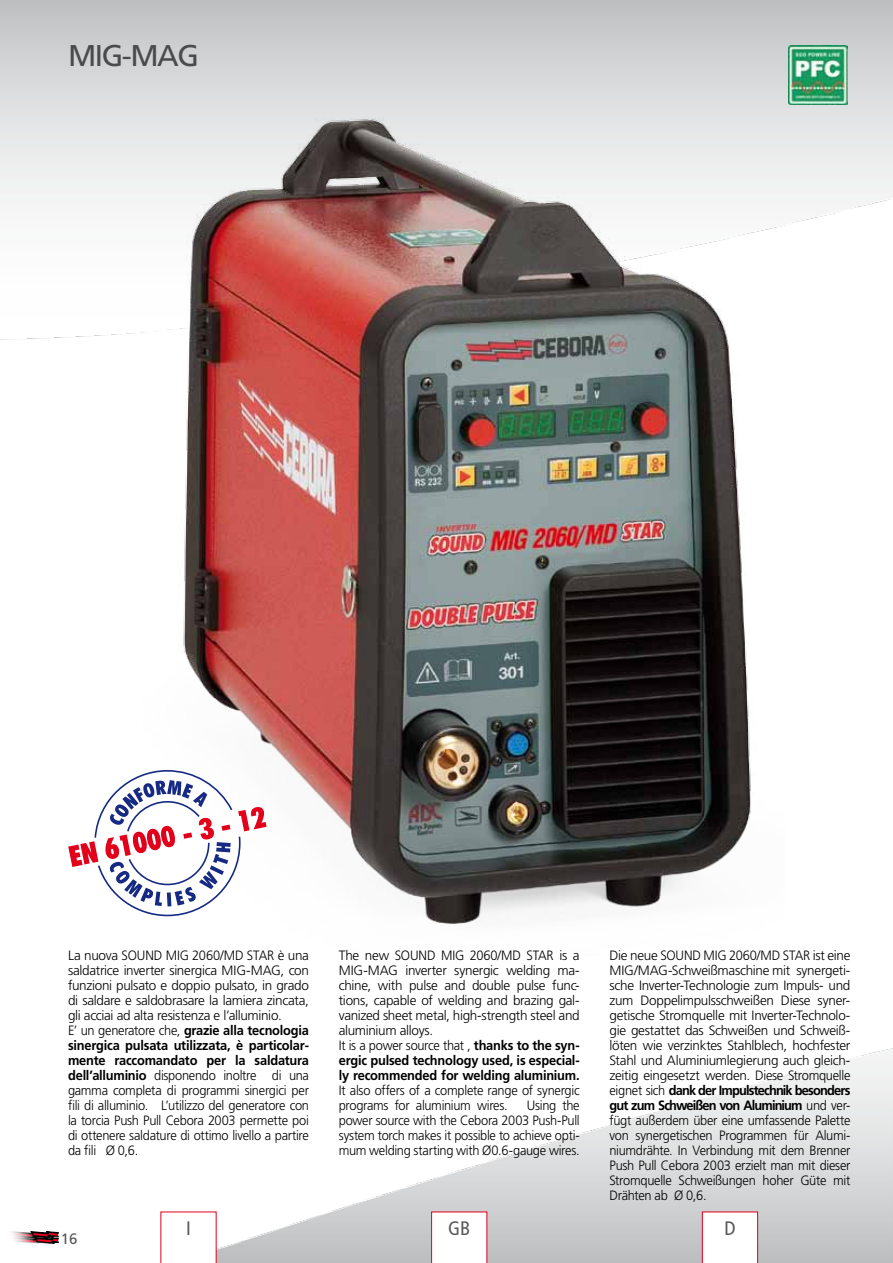
<style>
.page{position:relative;width:893px;height:1263px;background:#fff}
.page>*{position:absolute;margin:0;border:0;box-sizing:border-box;transform-origin:0 0}
.t1{font:30px "Frutiger";letter-spacing:-.05em;color:#4b4b4d}
.t2{font:condensed 19.5px "Frutiger";color:#58585a}
.t3{font:15px "Frutiger";color:#58585a}
.t4{font:300 13.5px/15px "Frutiger";letter-spacing:-.025em;color:#000}
.t5{font:300 13.5px/15px "Frutiger";letter-spacing:-.025em;color:#000;scale:.95 1}
.s1{font-weight:700}
</style>
<div class="page">
<img style="left:217px;top:1048px;width:676px;height:215px">
<svg style="left:160px;top:1211px;width:57px;height:52px"></svg>
<svg style="left:431px;top:1211px;width:56px;height:52px"></svg>
<svg style="left:702px;top:1211px;width:56px;height:52px"></svg>
<svg style="left:11px;top:1231px;width:47px;height:13px"></svg>
<img style="left:39px;top:60px;width:746px;height:864px">
<img style="left:788px;top:45px;width:60px;height:60px">
<svg style="left:68px;top:770px;width:199px;height:146px"></svg>
<h1 class="t1" style="left:68px;top:38px;width:132px">MIG-MAG</h1>
<p class="t4" style="left:68px;top:948px;width:242px">La nuova SOUND MIG 2060/MD STAR è una saldatrice inverter sinergica MIG-MAG, con funzioni pulsato e doppio pulsato, in grado di saldare e saldobrasare la lamiera zincata, gli acciai ad alta resistenza e l’alluminio.<br>E’ un generatore che, <span class="s1">grazie alla tecnologia sinergica pulsata utilizzata, è particolar&shy;mente raccomandato per la saldatura dell’alluminio</span> disponendo inoltre di una gamma completa di programmi sinergici per fili di alluminio. L’utilizzo del generatore con la torcia Push Pull Cebora 2003 permette poi di ottenere saldature di ottimo livello a partire da fili Ø 0,6.</p>
<p class="t4" style="left:339px;top:948px;width:242px">The new SOUND MIG 2060/MD STAR is a MIG-MAG inverter synergic welding ma&shy;chine, with pulse and double pulse func&shy;tions, capable of welding and brazing gal&shy;vanized sheet metal, high-strength steel and aluminium alloys.<br>It is a power source that , <span class="s1">thanks to the syn&shy;ergic pulsed technology used, is especial&shy;ly recommended for welding aluminium.</span></p>
<p class="t5" style="left:339px;top:1083px;width:255px">It also offers of a complete range of synergic programs for aluminium wires.</p>
<p class="t5" style="left:339px;top:1098px;width:255px;text-align:justify;text-indent:188px">Using the power source with the Cebora 2003 Push-Pull system torch makes it possible to achieve opti&shy;mum welding starting with Ø0.6-gauge wires.</p>
<p class="t4" style="left:609px;top:948px;width:242px;text-align:justify">Die neue SOUND MIG 2060/MD STAR ist eine MIG/MAG-Schweißmaschine mit synergeti&shy;sche Inverter-Technologie zum Impuls- und zum Doppelimpulsschweißen Diese syner&shy;getische Stromquelle mit Inverter-Technolo&shy;gie gestattet das Schweißen und Schweiß&shy;löten wie verzinktes Stahlblech, hochfester Stahl und Aluminiumlegierung auch gleich&shy;zeitig eingesetzt werden. Diese Stromquelle eignet sich <span class="s1">dank der Impulstechnik besonders gut zum Schweißen von Aluminium</span> und ver&shy;fügt außerdem über eine umfassende Palette von synergetischen Programmen für Alumi&shy;niumdrähte. In Verbindung mit dem Brenner Push Pull Cebora 2003 erzielt man mit dieser Stromquelle Schweißungen hoher Güte mit Drähten ab Ø 0,6.</p>
<p class="t3" style="left:61px;top:1229px;width:18px">16</p>
<h2 class="t2" style="left:186px;top:1217px;width:6px">I</h2>
<h2 class="t2" style="left:448px;top:1217px;width:23px">GB</h2>
<h2 class="t2" style="left:724px;top:1217px;width:13px">D</h2>
</div>
